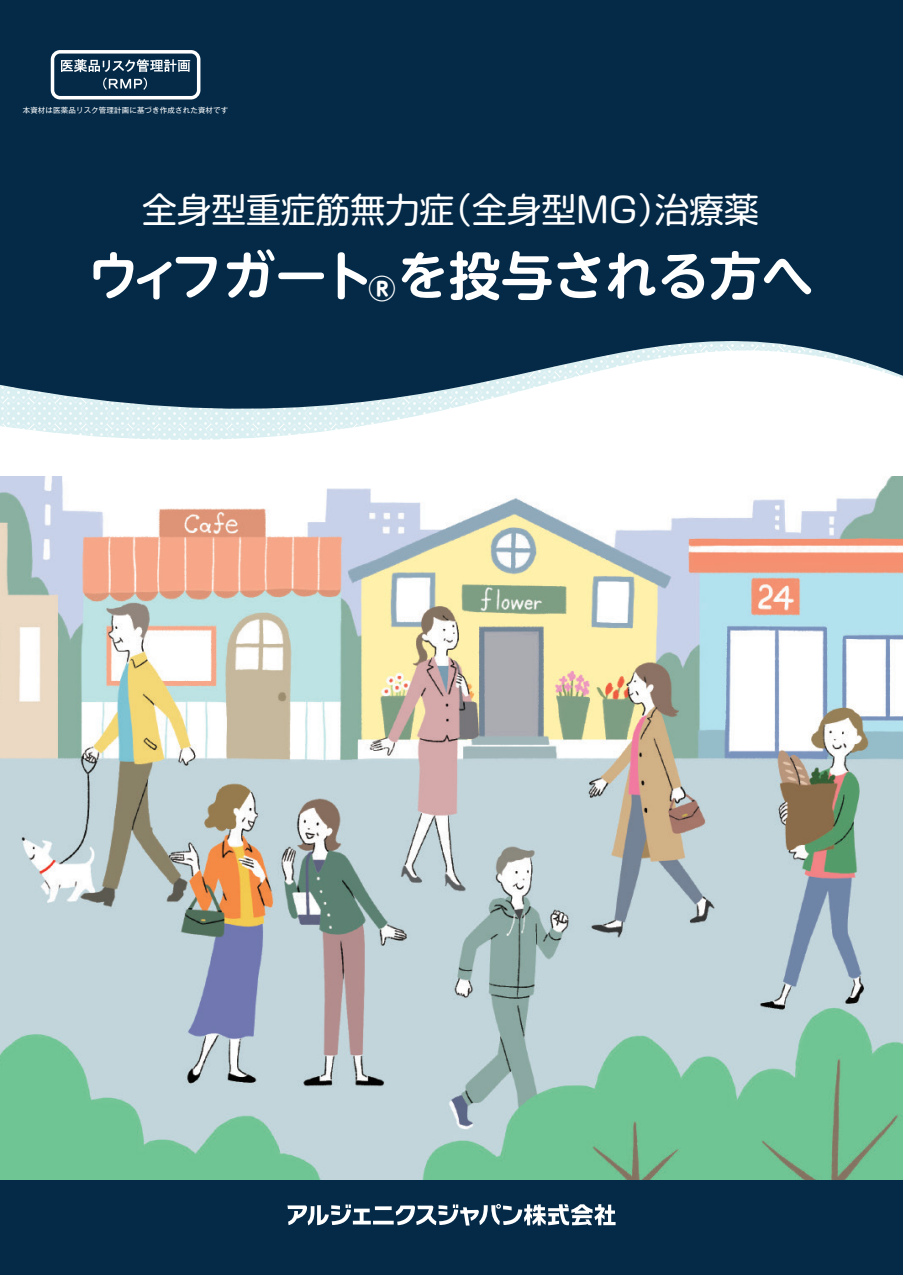
<style>
.page{position:relative;width:903px;height:1275px;background:#fff}
.page>*{position:absolute;margin:0;border:0;box-sizing:border-box;transform-origin:0 0}
.t1{font:700 52.15px "UD Shin M Go Pro De";color:#fff}
.t2{font:34.65px "Soft Go Std";color:#fff}
.t3{font:7.52px "Gothic MB101 Pro";letter-spacing:.025em;color:#fff}
</style>
<div class="page">
<img style="left:0;top:476px;width:903px;height:705px">
<svg style="left:0;top:0;width:903px;height:440px;background:#254761"></svg>
<div style="left:0;top:1181px;width:903px;height:94px;background:#042a48"></div>
<svg style="left:375px;top:1206px;width:17px;height:4px"></svg>
<hr style="left:373px;top:1221px;width:21px;height:3px;background:#fff">
<svg style="left:287px;top:1204px;width:84px;height:21px"></svg>
<svg style="left:396px;top:1204px;width:219px;height:21px"></svg>
<svg style="left:51px;top:50px;width:149px;height:49px"></svg>
<p class="t3" style="left:23px;top:104px;width:207px">本資材は医薬品リスク管理計画に基づき作成された資材です</p>
<h2 class="t2" style="left:142px;top:185px;width:618px">全身型重症筋無力症（全身型MG）治療薬</h2>
<h1 class="t1" style="left:88px;top:233px;width:727px">ウィフガート<sub>®</sub>を投与される方へ</h1>
</div>
